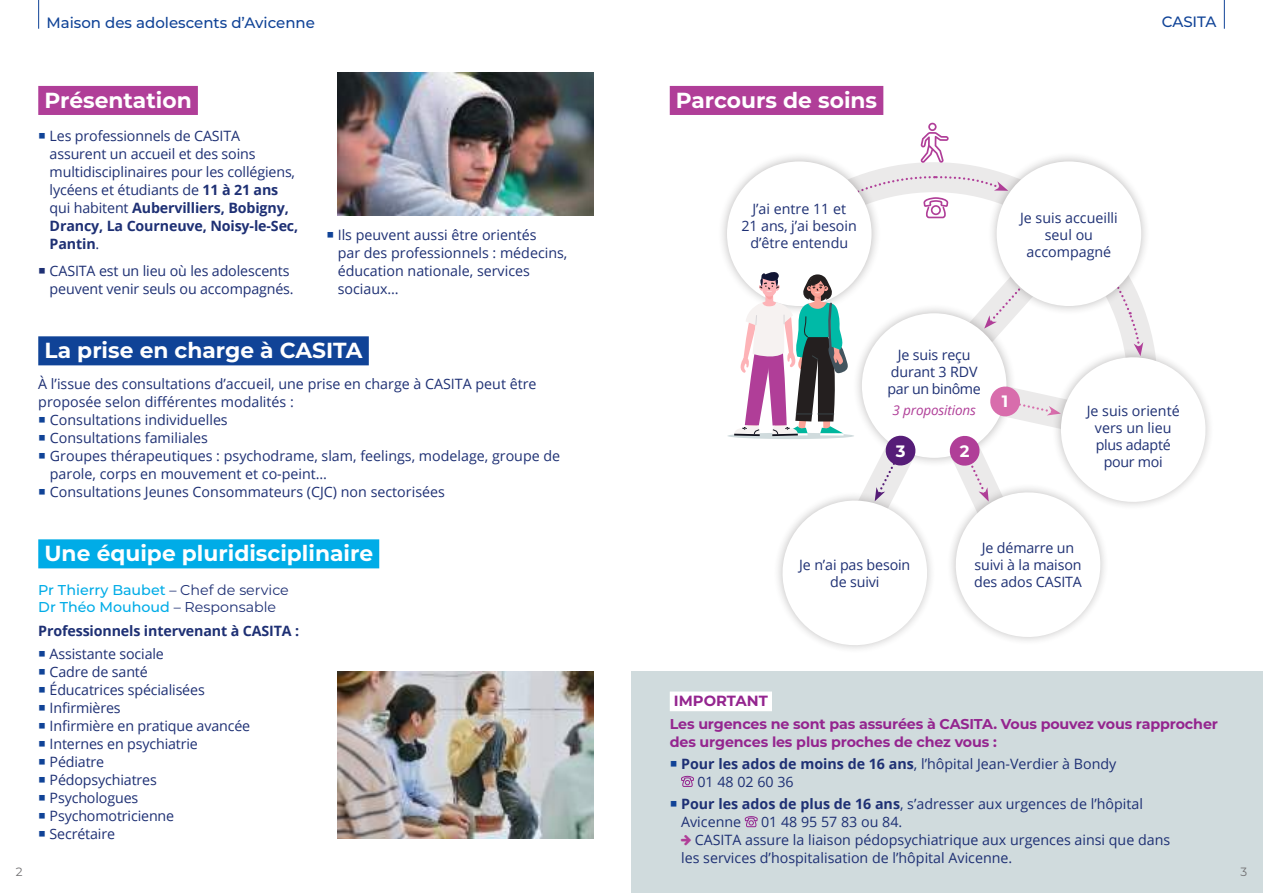
<style>
.page{position:relative;width:1263px;height:893px;background:#fff}
.page>*{position:absolute;margin:0;border:0;box-sizing:border-box;transform-origin:0 0}
.t1{font:700 21.75px "Montserrat";color:#fff}
.t2{font:700 16.5px "Montserrat";color:#fff}
.t3{font:500 15px "Montserrat";color:#104397}
.t4{font:700 14.7px "Montserrat";color:#94258f}
.t5{font:14.25px/18px "Open Sans";color:#1e3074}
.t6{font:700 14.25px/18px "Montserrat";letter-spacing:-.01em;color:#94258f}
.t7{font:500 14.25px/17.1px "Montserrat";color:#00ace7}
.t8{font:700 14.25px "Open Sans";letter-spacing:-.01em;color:#1e3074}
.t9{font:italic 13.5px "Open Sans";letter-spacing:-.01em;color:#b03e98}
.t10{font:12px "Montserrat";color:#717072}
.s1{color:#104397}
.s2{font-weight:700}
.s3{font-weight:400;color:#1e3074}
</style>
<div class="page">
<div style="left:38px;top:86px;width:160px;height:29px;background:#b03e98"></div>
<div style="left:670px;top:86px;width:213px;height:29px;background:#b03e98"></div>
<div style="left:38px;top:336px;width:331px;height:29px;background:#104397"></div>
<div style="left:631px;top:672px;width:632px;height:221px;background:#d0dbdd"></div>
<div style="left:670px;top:691px;width:102px;height:20px;background:#fff"></div>
<svg style="left:681px;top:775px;width:13px;height:12px"></svg>
<svg style="left:744px;top:816px;width:14px;height:11px"></svg>
<div style="left:38px;top:539px;width:341px;height:29px;background:#00ace7"></div>
<div style="left:717px;top:152px;width:164px;height:164px;background:#241f1f;opacity:.3"></div>
<svg style="left:727px;top:433px;width:127px;height:6px"></svg>
<img style="left:337px;top:72px;width:256px;height:143px">
<svg style="left:734px;top:123px;width:476px;height:526px"></svg>
<img style="left:337px;top:672px;width:256px;height:167px">
<svg style="left:38px;top:0;width:1px;height:29px"></svg>
<svg style="left:1224px;top:0;width:1px;height:29px"></svg>
<p class="t3" style="left:46px;top:12px;width:270px">Maison des adolescents d’Avicenne</p>
<p class="t3" style="left:1162px;top:11px;width:56px">CASITA</p>
<h1 class="t1" style="left:44px;top:84px;width:149px">Présentation</h1>
<h1 class="t1" style="left:676px;top:84px;width:203px">Parcours de soins</h1>
<p class="t5" style="left:50px;top:127px;width:250px;text-indent:-11px"><span class="s1">○</span> Les professionnels de CASITA assurent un accueil et des soins multidisciplinaires pour les collégiens, lycéens et étudiants de <span class="s2">11 à 21 ans </span>qui habitent <span class="s2">Aubervilliers, Bobigny,<br>Drancy, La Courneuve, Noisy-le-Sec,<br>Pantin</span>.</p>
<p class="t5" style="left:38px;top:261px;width:257px;text-align:right">○ CASITA est un lieu où les adolescents peuvent venir seuls ou accompagnés.</p>
<p class="t5" style="left:338px;top:226px;width:231px;text-indent:-11px"><span class="s1">○</span> Ils peuvent aussi être orientés<br>par des professionnels : médecins, éducation nationale, services sociaux…</p>
<p class="t5" style="left:742px;top:199px;width:117px;line-height:17.1px;text-align:center">J’ai entre 11 et<br>21 ans, j’ai besoin d’être entendu</p>
<h1 class="t1" style="left:44px;top:335px;width:320px">La prise en charge à CASITA</h1>
<p class="t5" style="left:38px;top:374px;width:500px">À l’issue des consultations d’accueil, une prise en charge à CASITA peut être proposée selon différentes modalités :</p>
<p class="t5" style="left:38px;top:410px;width:191px"><span class="s1">○</span> Consultations individuelles</p>
<p class="t5" style="left:38px;top:428px;width:171px"><span class="s1">○</span> Consultations familiales</p>
<p class="t5" style="left:50px;top:446px;width:512px;text-indent:-12px"><span class="s1">○</span> Groupes thérapeutiques : psychodrame, slam, feelings, modelage, groupe de parole, corps en mouvement et co-peint…</p>
<p class="t5" style="left:38px;top:482px;width:408px"><span class="s1">○</span> Consultations Jeunes Consommateurs (CJC) non sectorisées</p>
<p class="t5" style="left:887px;top:346px;width:95px;line-height:17.1px;text-align:center">Je suis reçu durant 3 RDV par un binôme</p>
<p class="t9" style="left:892px;top:401px;width:85px">3 propositions</p>
<p class="t2" style="left:896px;top:439px;width:11px">3</p>
<p class="t2" style="left:960px;top:439px;width:11px">2</p>
<p class="t5" style="left:1020px;top:209px;width:99px;line-height:17.1px;text-align:center">Je suis accueilli seul ou accompagné</p>
<p class="t2" style="left:1002px;top:389px;width:8px">1</p>
<p class="t5" style="left:1087px;top:402px;width:94px;line-height:17.1px;text-align:center">Je suis orienté vers un lieu plus adapté pour moi</p>
<p class="t5" style="left:974px;top:539px;width:109px;line-height:17.1px;text-align:center">Je démarre un suivi à la maison des ados CASITA</p>
<h1 class="t1" style="left:44px;top:538px;width:330px">Une équipe pluridisciplinaire</h1>
<p class="t7" style="left:38px;top:580px;width:252px">Pr Thierry Baubet <span class="s3">– Chef de service<br></span>Dr Théo Mouhoud <span class="s3">– Responsable</span></p>
<p class="t5" style="left:38px;top:644px;width:127px"><span class="s1">○</span> Assistante sociale</p>
<p class="t5" style="left:38px;top:662px;width:111px"><span class="s1">○</span> Cadre de santé</p>
<p class="t5" style="left:38px;top:680px;width:168px"><span class="s1">○</span> Éducatrices spécialisées</p>
<p class="t5" style="left:38px;top:698px;width:84px"><span class="s1">○</span> Infirmières</p>
<p class="t5" style="left:38px;top:716px;width:213px"><span class="s1">○</span> Infirmière en pratique avancée</p>
<p class="t5" style="left:38px;top:734px;width:161px"><span class="s1">○</span> Internes en psychiatrie</p>
<p class="t5" style="left:38px;top:752px;width:68px"><span class="s1">○</span> Pédiatre</p>
<p class="t5" style="left:38px;top:770px;width:120px"><span class="s1">○</span> Pédopsychiatres</p>
<p class="t5" style="left:38px;top:788px;width:102px"><span class="s1">○</span> Psychologues</p>
<p class="t5" style="left:38px;top:806px;width:137px"><span class="s1">○</span> Psychomotricienne</p>
<p class="t5" style="left:38px;top:824px;width:78px"><span class="s1">○</span> Secrétaire</p>
<p class="t5" style="left:799px;top:556px;width:113px;line-height:17.1px;text-align:center">Je n’ai pas besoin de suivi</p>
<p class="t8" style="left:38px;top:621px;width:262px">Professionnels intervenant à CASITA :</p>
<p class="t4" style="left:674px;top:690px;width:95px">IMPORTANT</p>
<p class="t6" style="left:670px;top:714px;width:550px">Les urgences ne sont pas assurées à CASITA. Vous pouvez vous rapprocher des urgences les plus proches de chez vous :</p>
<p class="t5" style="left:697px;top:754px;width:420px;text-indent:-28px"><span class="s1">○</span> <span class="s2">Pour les ados de moins de 16 ans</span>, l’hôpital Jean-Verdier à Bondy<br>01 48 02 60 36</p>
<p class="t5" style="left:681px;top:794px;width:463px;text-indent:-11px"><span class="s1">○</span> <span class="s2">Pour les ados de plus de 16 ans</span>, s’adresser aux urgences de l’hôpital<br>Avicenne</p>
<p class="t5" style="left:761px;top:812px;width:143px">01 48 95 57 83 ou 84.</p>
<p class="t5" style="left:695px;top:830px;width:477px">CASITA assure la liaison pédopsychiatrique aux urgences ainsi que dans</p>
<p class="t5" style="left:681px;top:848px;width:333px">les services d’hospitalisation de l’hôpital Avicenne.</p>
<p class="t10" style="left:16px;top:863px;width:8px">2</p>
<p class="t10" style="left:1240px;top:863px;width:8px">3</p>
</div>
